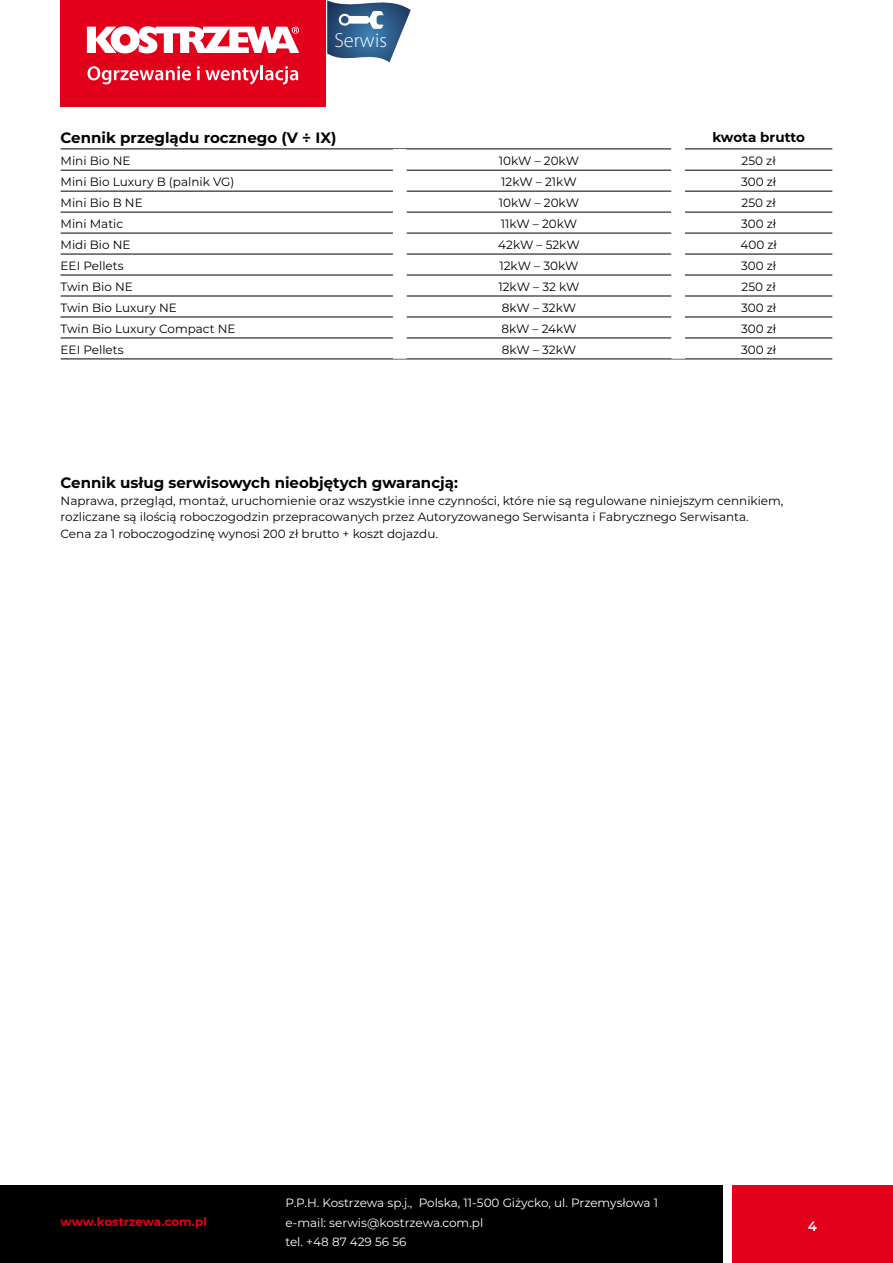
<style>
.page{position:relative;width:893px;height:1263px;background:#fff}
.page>*{position:absolute;margin:0;border:0;box-sizing:border-box;transform-origin:0 0}
.t1{font:300 20.4px "Myriad Pro";color:#fff}
.t2{font:700 15px "Montserrat";color:#000}
.t3{font:700 13.5px "Montserrat";color:#000}
.t4{font:600 13.5px "Montserrat";color:#fff}
.t5{font:12px/16.5px "Montserrat";color:#000}
.t6{font:12px/19.5px "Montserrat";color:#fff}
.t7{font:700 12px "Montserrat";letter-spacing:-.005em;color:#e2001a}
</style>
<div class="page">
<div style="left:732px;top:1186px;width:161px;height:77px;background:#e2001a"></div>
<div style="left:0;top:1186px;width:723px;height:77px;background:#000"></div>
<svg style="left:327px;top:0;width:84px;height:62px"></svg>
<svg style="left:61px;top:169px;width:771px;height:190px"></svg>
<hr style="left:61px;top:170px;width:332px;height:1px;background:#000">
<hr style="left:406px;top:170px;width:265px;height:1px;background:#000">
<hr style="left:685px;top:170px;width:147px;height:1px;background:#000">
<hr style="left:61px;top:191px;width:332px;height:1px;background:#000">
<hr style="left:406px;top:191px;width:265px;height:1px;background:#000">
<hr style="left:685px;top:191px;width:147px;height:1px;background:#000">
<hr style="left:61px;top:149px;width:339px;height:1px;background:#000">
<hr style="left:400px;top:149px;width:271px;height:1px;background:#000">
<hr style="left:685px;top:149px;width:147px;height:1px;background:#000">
<div style="left:393px;top:149px;width:13px;height:21px;background:#fff"></div>
<div style="left:671px;top:149px;width:14px;height:21px;background:#fff"></div>
<div style="left:393px;top:170px;width:13px;height:21px;background:#fff"></div>
<div style="left:671px;top:170px;width:14px;height:21px;background:#fff"></div>
<hr style="left:61px;top:212px;width:332px;height:1px;background:#000">
<hr style="left:406px;top:212px;width:265px;height:1px;background:#000">
<hr style="left:685px;top:212px;width:147px;height:1px;background:#000">
<hr style="left:61px;top:233px;width:332px;height:1px;background:#000">
<hr style="left:406px;top:233px;width:265px;height:1px;background:#000">
<hr style="left:685px;top:233px;width:147px;height:1px;background:#000">
<hr style="left:61px;top:254px;width:332px;height:1px;background:#000">
<hr style="left:406px;top:254px;width:265px;height:1px;background:#000">
<hr style="left:685px;top:254px;width:147px;height:1px;background:#000">
<hr style="left:61px;top:275px;width:332px;height:1px;background:#000">
<hr style="left:406px;top:275px;width:265px;height:1px;background:#000">
<hr style="left:685px;top:275px;width:147px;height:1px;background:#000">
<hr style="left:61px;top:296px;width:332px;height:1px;background:#000">
<hr style="left:406px;top:296px;width:265px;height:1px;background:#000">
<hr style="left:685px;top:296px;width:147px;height:1px;background:#000">
<hr style="left:61px;top:317px;width:332px;height:1px;background:#000">
<hr style="left:406px;top:317px;width:265px;height:1px;background:#000">
<hr style="left:685px;top:317px;width:147px;height:1px;background:#000">
<hr style="left:61px;top:338px;width:332px;height:1px;background:#000">
<hr style="left:406px;top:338px;width:265px;height:1px;background:#000">
<hr style="left:685px;top:338px;width:147px;height:1px;background:#000">
<hr style="left:61px;top:359px;width:339px;height:1px;background:#000">
<hr style="left:400px;top:359px;width:278px;height:1px;background:#000">
<hr style="left:678px;top:359px;width:154px;height:1px;background:#000">
<div style="left:393px;top:191px;width:13px;height:21px;background:#fff"></div>
<div style="left:671px;top:191px;width:14px;height:21px;background:#fff"></div>
<div style="left:393px;top:212px;width:13px;height:21px;background:#fff"></div>
<div style="left:671px;top:212px;width:14px;height:21px;background:#fff"></div>
<div style="left:393px;top:233px;width:13px;height:21px;background:#fff"></div>
<div style="left:671px;top:233px;width:14px;height:21px;background:#fff"></div>
<div style="left:393px;top:254px;width:13px;height:21px;background:#fff"></div>
<div style="left:671px;top:254px;width:14px;height:21px;background:#fff"></div>
<div style="left:393px;top:275px;width:13px;height:21px;background:#fff"></div>
<div style="left:671px;top:275px;width:14px;height:21px;background:#fff"></div>
<div style="left:393px;top:296px;width:13px;height:21px;background:#fff"></div>
<div style="left:671px;top:296px;width:14px;height:21px;background:#fff"></div>
<div style="left:393px;top:317px;width:13px;height:21px;background:#fff"></div>
<div style="left:671px;top:317px;width:14px;height:21px;background:#fff"></div>
<div style="left:393px;top:338px;width:13px;height:21px;background:#fff"></div>
<div style="left:671px;top:338px;width:14px;height:21px;background:#fff"></div>
<div style="left:61px;top:0;width:265px;height:106px;background:#e2001a"></div>
<svg style="left:87px;top:26px;width:212px;height:27px"></svg>
<svg style="left:87px;top:66px;width:104px;height:18px"></svg>
<svg style="left:197px;top:66px;width:101px;height:19px"></svg>
<h1 class="t1" style="left:334px;top:28px;width:54px">Serwis</h1>
<p class="t2" style="left:61px;top:127px;width:277px">Cennik przeglądu rocznego (V ÷ IX)</p>
<p class="t3" style="left:712px;top:127px;width:94px">kwota brutto</p>
<p class="t5" style="left:61px;top:152px;width:71px">Mini Bio NE</p>
<p class="t5" style="left:499px;top:152px;width:82px">10kW – 20kW</p>
<p class="t5" style="left:742px;top:152px;width:36px">250 zł</p>
<p class="t5" style="left:61px;top:174px;width:175px">Mini Bio Luxury B (palnik VG)</p>
<p class="t5" style="left:501px;top:174px;width:77px">12kW – 21kW</p>
<p class="t5" style="left:741px;top:174px;width:37px">300 zł</p>
<p class="t5" style="left:61px;top:194px;width:84px">Mini Bio B NE</p>
<p class="t5" style="left:499px;top:194px;width:82px">10kW – 20kW</p>
<p class="t5" style="left:742px;top:194px;width:36px">250 zł</p>
<p class="t5" style="left:61px;top:215px;width:64px">Mini Matic</p>
<p class="t5" style="left:501px;top:215px;width:78px">11kW – 20kW</p>
<p class="t5" style="left:741px;top:215px;width:37px">300 zł</p>
<p class="t5" style="left:61px;top:236px;width:71px">Midi Bio NE</p>
<p class="t5" style="left:498px;top:236px;width:83px">42kW – 52kW</p>
<p class="t5" style="left:740px;top:236px;width:38px">400 zł</p>
<p class="t5" style="left:61px;top:257px;width:64px">EEI Pellets</p>
<p class="t5" style="left:499px;top:257px;width:80px">12kW – 30kW</p>
<p class="t5" style="left:741px;top:257px;width:37px">300 zł</p>
<p class="t5" style="left:61px;top:278px;width:74px">Twin Bio NE</p>
<p class="t5" style="left:498px;top:278px;width:82px">12kW – 32 kW</p>
<p class="t5" style="left:742px;top:278px;width:36px">250 zł</p>
<p class="t5" style="left:61px;top:299px;width:118px">Twin Bio Luxury NE</p>
<p class="t5" style="left:502px;top:299px;width:76px">8kW – 32kW</p>
<p class="t5" style="left:741px;top:299px;width:37px">300 zł</p>
<p class="t5" style="left:61px;top:320px;width:176px">Twin Bio Luxury Compact NE</p>
<p class="t5" style="left:501px;top:320px;width:77px">8kW – 24kW</p>
<p class="t5" style="left:741px;top:320px;width:37px">300 zł</p>
<p class="t5" style="left:61px;top:341px;width:64px">EEI Pellets</p>
<p class="t5" style="left:502px;top:341px;width:76px">8kW – 32kW</p>
<p class="t5" style="left:741px;top:341px;width:37px">300 zł</p>
<p class="t2" style="left:61px;top:472px;width:399px">Cennik usług serwisowych nieobjętych gwarancją:</p>
<p class="t5" style="left:61px;top:492px;width:724px">Naprawa, przegląd, montaż, uruchomienie oraz wszystkie inne czynności, które nie są regulowane niniejszym cennikiem, rozliczane są ilością roboczogodzin przepracowanych przez Autoryzowanego Serwisanta i Fabrycznego Serwisanta.<br>Cena za 1 roboczogodzinę wynosi 200 zł brutto + koszt dojazdu.</p>
<p class="t7" style="left:61px;top:1213px;width:148px">www.kostrzewa.com.pl</p>
<p class="t6" style="left:285px;top:1192px;width:374px">P.P.H. Kostrzewa sp.j., Polska, 11-500 Giżycko, ul. Przemysłowa 1 e-mail: serwis@kostrzewa.com.pl<br>tel. +48 87 429 56 56</p>
<p class="t4" style="left:808px;top:1216px;width:11px">4</p>
</div>
